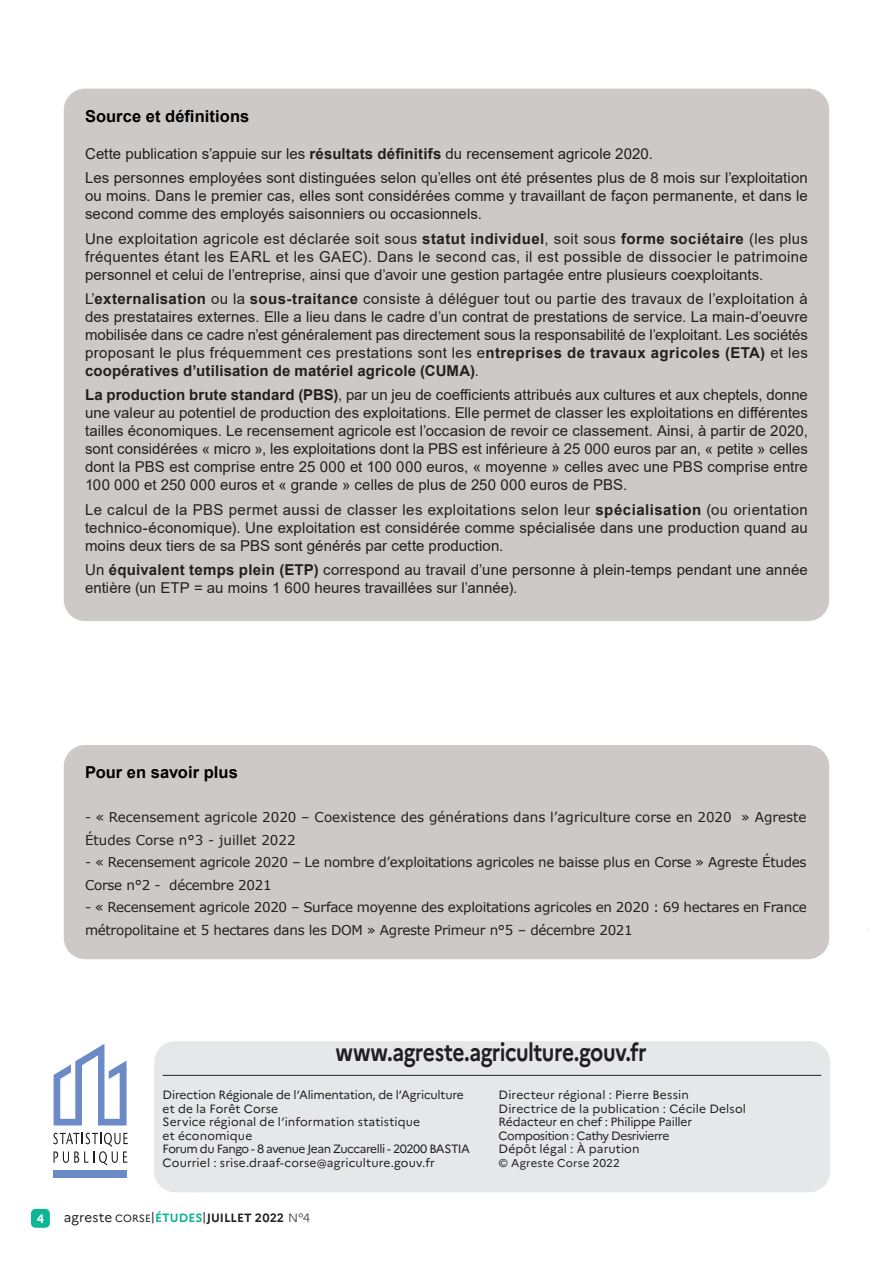
<style>
.page{position:relative;width:893px;height:1263px;background:#fff}
.page>*{position:absolute;margin:0;border:0;box-sizing:border-box;transform-origin:0 0}
.t1{font:700 25.05px "Marianne";letter-spacing:-.025em;color:#231f20;scale:.84 1}
.t2{font:700 16.5px "Arial";letter-spacing:.005em;color:#000001}
.t3{font:15px/18px "Arial";letter-spacing:.005em;color:#231f20;text-align:justify}
.Texte__Primeur{font:13.5px/22.5px "Verdana";letter-spacing:-.02em;color:#231f20}
.Texte__Primeur-2{font:13.5px/22.5px "Verdana";color:#231f20}
.t4{font:700 12.15px "Marianne";color:#fff}
.t5{font:12px/13.5px "Marianne";letter-spacing:.005em;color:#231f20}
.t6{font:700 12px "Marianne";letter-spacing:.005em;color:#231f20}
.t7{font:11.25px "Marianne";letter-spacing:.015em;color:#231f20}
.s1{font-weight:700}
.s2{font-weight:400;font-size:13.5px}
.s3{font-weight:400;font-size:10.5px}
.s4{font-weight:400}
.s5{color:#0cb594}
.s6{font-weight:300}
</style>
<div class="page">
<div style="left:54px;top:1170px;width:73px;height:7px;background:#6c8bc6"></div>
<svg style="left:53px;top:1133px;width:75px;height:32px"></svg>
<svg style="left:54px;top:1044px;width:73px;height:81px"></svg>
<div style="left:31px;top:1209px;width:19px;height:19px;background:#0cb594;border-radius:5px"></div>
<div style="left:154px;top:1041px;width:676px;height:151px;background:#e6e7e9;border-radius:21px"></div>
<hr style="left:163px;top:1075px;width:658px;height:1px;background:#231f20">
<div style="left:64px;top:89px;width:765px;height:532px;background:#cdc9c8;border-radius:21px"></div>
<div style="left:64px;top:745px;width:765px;height:214px;background:#cdc9c8;border-radius:21px"></div>
<p class="t2" style="left:85px;top:104px;width:166px">Source et définitions</p>
<p class="t3" style="left:85px;top:144px;width:569px">Cette publication s’appuie sur les <span class="s1">résultats définitifs</span> du recensement agricole 2020.</p>
<p class="t3" style="left:85px;top:169px;width:724px">Les personnes employées sont distinguées selon qu’elles ont été présentes plus de 8 mois sur l’exploitation ou moins. Dans le premier cas, elles sont considérées comme y travaillant de façon permanente, et dans le second comme des employés saisonniers ou occasionnels.</p>
<p class="t3" style="left:85px;top:229px;width:724px">Une exploitation agricole est déclarée soit sous <span class="s1">statut individuel</span>, soit sous <span class="s1">forme sociétaire</span> (les plus fréquentes étant les EARL et les GAEC). Dans le second cas, il est possible de dissocier le patrimoine personnel et celui de l’entreprise, ainsi que d’avoir une gestion partagée entre plusieurs coexploitants.</p>
<p class="t3" style="left:85px;top:290px;width:724px">L’<span class="s1">externalisation</span> ou la <span class="s1">sous-traitance</span> consiste à déléguer tout ou partie des travaux de l’exploitation à des prestataires externes. Elle a lieu dans le cadre d’un contrat de prestations de service. La main-d’oeuvre mobilisée dans ce cadre n’est généralement pas directement sous la responsabilité de l’exploitant. Les sociétés proposant le plus fréquemment ces prestations sont les e<span class="s1">ntreprises de travaux agricoles (ETA)</span> et les <span class="s1">coopératives d’utilisation de matériel agricole (CUMA)</span>.</p>
<p class="t3" style="left:85px;top:386px;width:724px"><span class="s1">La production brute standard (PBS)</span>, par un jeu de coefficients attribués aux cultures et aux cheptels, donne une valeur au potentiel de production des exploitations. Elle permet de classer les exploitations en différentes tailles économiques. Le recensement agricole est l’occasion de revoir ce classement. Ainsi, à partir de 2020, sont considérées « micro », les exploitations dont la PBS est inférieure à 25 000 euros par an, « petite » celles dont la PBS est comprise entre 25 000 et 100 000 euros, « moyenne » celles avec une PBS comprise entre 100 000 et 250 000 euros et « grande » celles de plus de 250 000 euros de PBS.</p>
<p class="t3" style="left:85px;top:500px;width:724px">Le calcul de la PBS permet aussi de classer les exploitations selon leur <span class="s1">spécialisation</span> (ou orientation technico‑économique). Une exploitation est considérée comme spécialisée dans une production quand au moins deux tiers de sa PBS sont générés par cette production.</p>
<p class="t3" style="left:85px;top:561px;width:724px">Un <span class="s1">équivalent temps plein (ETP)</span> correspond au travail d’une personne à plein-temps pendant une année entière (un ETP = au moins 1 600 heures travaillées sur l’année).</p>
<p class="t2" style="left:85px;top:761px;width:154px">Pour en savoir plus</p>
<p class="Texte__Primeur-2" style="left:85px;top:806px;width:723px">- « Recensement agricole 2020 – Coexistence des générations dans l’agriculture corse en 2020 » Agreste<br>Études Corse n°3 - juillet 2022</p>
<p class="Texte__Primeur" style="left:85px;top:851px;width:723px">- « Recensement agricole 2020 – Le nombre d’exploitations agricoles ne baisse plus en Corse » Agreste Études<br>Corse n°2 - décembre 2021</p>
<p class="Texte__Primeur" style="left:85px;top:896px;width:723px">- « Recensement agricole 2020 – Surface moyenne des exploitations agricoles en 2020 : 69 hectares en France métropolitaine et 5 hectares dans les DOM » Agreste Primeur n°5 – décembre 2021</p>
<h1 class="t1" style="left:336px;top:1033px;width:372px">www.agreste.agriculture.gouv.fr</h1>
<p class="t5" style="left:163px;top:1087px;width:309px">Direction Régionale de l’Alimentation, de l’Agriculture et de la Forêt Corse<br>Service régional de l’information statistique<br>et économique<br>Forum du Fango - 8 avenue Jean Zuccarelli - 20200 BASTIA Courriel : srise.draaf-corse@agriculture.gouv.fr</p>
<p class="t5" style="left:499px;top:1087px;width:249px">Directeur régional : Pierre Bessin Directrice de la publication : Cécile Delsol Rédacteur en chef : Philippe Pailler Composition : Cathy Desrivierre<br>Dépôt légal : À parution</p>
<p class="t7" style="left:499px;top:1154px;width:123px">© Agreste Corse 2022</p>
<p class="t4" style="left:37px;top:1209px;width:9px">4</p>
<p class="t6" style="left:64px;top:1209px;width:248px"><span class="s2">agreste</span> <span class="s3">CORSE</span><span class="s4">|</span><span class="s5">ÉTUDES</span><span class="s4">|</span>JUILLET 2022 <span class="s6">N°4</span></p>
</div>
